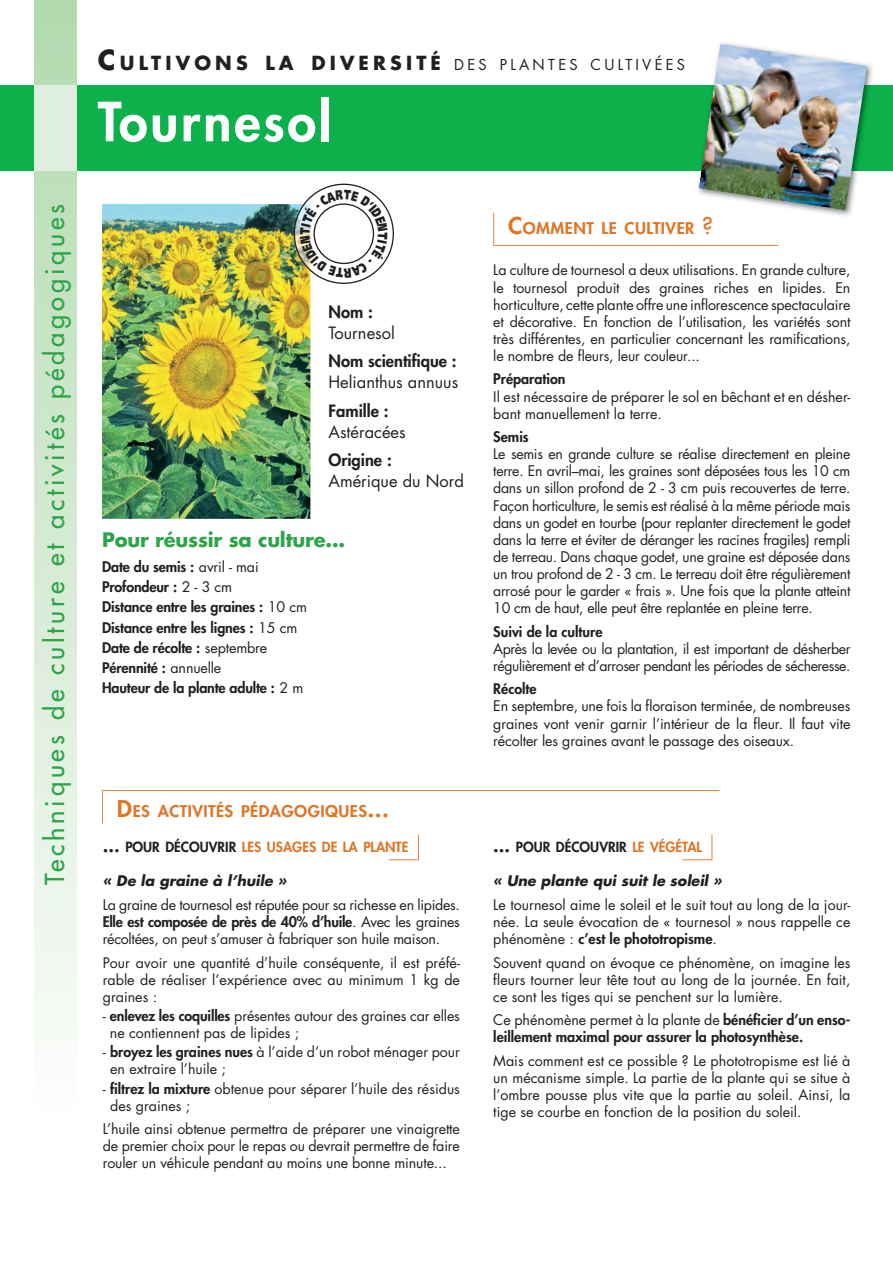
<style>
.page{position:relative;width:893px;height:1263px;background:#fff}
.page>*{position:absolute;margin:0;border:0;box-sizing:border-box;transform-origin:0 0}
.t1{font:800 52.5px "Futura";letter-spacing:.05em;color:#fff}
.t2{font:25.5px "Futura";letter-spacing:.15em;color:#2da44a}
.t3{font:22.5px "Futura";color:#df7527;scale:1.05 1}
.t4{font:700 19.5px "Futura";letter-spacing:-.01em;color:#2da44a}
.t5{font:700 18.9px "Futura";letter-spacing:.22em;color:#231f20}
.t6{font:16.5px "Futura";color:#231f20}
.t7{font:800 16.5px "Futura";color:#231f20}
.t8{font:800 15.75px "Futura";letter-spacing:.03em;color:#df7527;scale:1.05 1}
.t9{font:14.25px/17.1px "Futura";letter-spacing:-.01em;color:#231f20;text-align:justify}
.t10{font:800 14.25px/20.2px "Futura";letter-spacing:-.01em;color:#231f20}
.t11{font:14.25px/17.1px "Futura";letter-spacing:-.03em;color:#231f20}
.t12{font:italic 700 14.25px "Futura";color:#231f20}
.t13{font:800 13.65px "Futura";color:#df7527}
.t14{font:800 13.65px "Futura";color:#231f20}
.s1{font-size:27px}
.s2{font-weight:400;font-size:14.7px}
.s3{font-size:22.5px}
.s4{font-weight:400}
.s5{font-size:19.5px;color:#231f20}
.s6{color:#231f20}
.s7{font-weight:800}
.s8{font-size:19.5px}
.s9{color:#df7527}
</style>
<div class="page">
<div style="left:34px;top:0;width:43px;height:1123px;background:linear-gradient(to bottom,#b1daae,#fcfdfb)"></div>
<div style="left:0;top:85px;width:893px;height:85px;background:#0cb14b"></div>
<div style="left:34px;top:85px;width:43px;height:85px;background:#dfefdf"></div>
<img style="left:102px;top:204px;width:208px;height:315px">
<img style="left:294px;top:204px;width:6px;height:67px">
<svg style="left:102px;top:790px;width:617px;height:33px"></svg>
<svg style="left:389px;top:835px;width:30px;height:25px"></svg>
<img style="left:696px;top:42px;width:186px;height:174px">
<img style="left:696px;top:85px;width:186px;height:85px">
<svg style="left:493px;top:213px;width:285px;height:33px"></svg>
<img style="left:699px;top:44px;width:168px;height:166px">
<svg style="left:683px;top:835px;width:29px;height:25px"></svg>
<svg style="left:300px;top:184px;width:93px;height:100px"></svg>
<h2 class="t2" style="left:42px;top:885px;width:683px;rotate:-90deg">Techniques de culture et activités pédagogiques</h2>
<h3 class="t5" style="left:98px;top:54px;width:589px"><span class="s1">C</span>ULTIVONS LA DIVERSITÉ <span class="s2">DES PLANTES CULTIVÉES</span></h3>
<h1 class="t1" style="left:98px;top:97px;width:235px">Tournesol</h1>
<p class="t8" style="left:508px;top:220px;width:179px"><span class="s3">C</span>OMMENT LE CULTIVER</p>
<h3 class="t3" style="left:702px;top:214px;width:12px">?</h3>
<p class="t7" style="left:328px;top:304px;width:46px">Nom :</p>
<p class="t6" style="left:328px;top:325px;width:68px">Tournesol</p>
<p class="t7" style="left:328px;top:353px;width:130px">Nom scientifique :</p>
<p class="t6" style="left:328px;top:374px;width:131px">Helianthus annuus</p>
<p class="t7" style="left:328px;top:403px;width:62px">Famille :</p>
<p class="t6" style="left:328px;top:424px;width:79px">Astéracées</p>
<p class="t7" style="left:328px;top:452px;width:65px">Origine :</p>
<p class="t6" style="left:328px;top:473px;width:137px">Amérique du Nord</p>
<h3 class="t4" style="left:102px;top:531px;width:245px">Pour réussir sa culture...</h3>
<p class="t10" style="left:102px;top:557px;width:206px">Date du semis : <span class="s4">avril - mai<br></span>Profondeur : <span class="s4">2 - 3 cm<br></span>Distance entre les graines : <span class="s4">10 cm<br></span>Distance entre les lignes : <span class="s4">15 cm<br></span>Date de récolte : <span class="s4">septembre<br></span>Pérennité : <span class="s4">annuelle<br></span>Hauteur de la plante adulte : <span class="s4">2 m</span></p>
<p class="t8" style="left:117px;top:803px;width:261px"><span class="s3">D</span>ES ACTIVITÉS PÉDAGOGIQUES<span class="s3">...</span></p>
<p class="t13" style="left:103px;top:841px;width:307px"><span class="s5">...</span> <span class="s6">POUR DÉCOUVRIR</span> LES USAGES DE LA PLANTE</p>
<p class="t12" style="left:103px;top:875px;width:185px">« De la graine à l’huile »</p>
<p class="t9" style="left:103px;top:897px;width:359px">La graine de tournesol est réputée pour sa richesse en lipides.<br><span class="s7">Elle est composée de près de 40% d’huile</span>. Avec les graines récoltées, on peut s’amuser à fabriquer son huile maison.</p>
<p class="t9" style="left:103px;top:955px;width:359px">Pour avoir une quantité d’huile conséquente, il est préfé&shy;rable de réaliser l’expérience avec au minimum 1 kg de graines :</p>
<p class="t9" style="left:110px;top:1008px;width:352px;text-indent:-7px">- <span class="s7">enlevez les coquilles</span> présentes autour des graines car elles ne contiennent pas de lipides ;</p>
<p class="t9" style="left:110px;top:1045px;width:351px;text-indent:-7px">- <span class="s7">broyez les graines nues</span> à l’aide d’un robot ménager pour en extraire l’huile ;</p>
<p class="t9" style="left:110px;top:1081px;width:351px;text-indent:-7px">- <span class="s7">filtrez la mixture</span> obtenue pour séparer l’huile des résidus des graines ;</p>
<p class="t9" style="left:103px;top:1122px;width:359px">L’huile ainsi obtenue permettra de préparer une vinaigrette de premier choix pour le repas ou devrait permettre de faire rouler un véhicule pendant au moins une bonne minute...</p>
<p class="t9" style="left:493px;top:263px;width:359px">La culture de tournesol a deux utilisations. En grande culture, le tournesol produit des graines riches en lipides. En horticulture, cette plante offre une inflorescence spectaculaire et décorative. En fonction de l’utilisation, les variétés sont très différentes, en particulier concernant les ramifications, le nombre de fleurs, leur couleur...</p>
<p class="t10" style="left:493px;top:370px;width:74px">Préparation</p>
<p class="t9" style="left:493px;top:389px;width:359px">Il est nécessaire de préparer le sol en bêchant et en désher&shy;bant manuellement la terre.</p>
<p class="t10" style="left:493px;top:428px;width:37px">Semis</p>
<p class="t9" style="left:493px;top:447px;width:359px">Le semis en grande culture se réalise directement en pleine terre. En avril–mai, les graines sont déposées tous les 10 cm dans un sillon profond de 2 - 3 cm puis recouvertes de terre.<br>Façon horticulture, le semis est réalisé à la même période mais dans un godet en tourbe (pour replanter directement le godet dans la terre et éviter de déranger les racines fragiles) rempli de terreau. Dans chaque godet, une graine est déposée dans un trou profond de 2 - 3 cm. Le terreau doit être régulièrement arrosé pour le garder « frais ». Une fois que la plante atteint 10 cm de haut, elle peut être replantée en pleine terre.</p>
<p class="t10" style="left:493px;top:622px;width:111px">Suivi de la culture</p>
<p class="t11" style="left:493px;top:641px;width:359px">Après la levée ou la plantation, il est important de désherber régulièrement et d’arroser pendant les périodes de sécheresse.</p>
<p class="t10" style="left:493px;top:680px;width:45px">Récolte</p>
<p class="t9" style="left:493px;top:699px;width:359px">En septembre, une fois la floraison terminée, de nombreuses graines vont venir garnir l’intérieur de la fleur. Il faut vite récolter les graines avant le passage des oiseaux.</p>
<p class="t14" style="left:493px;top:841px;width:210px"><span class="s8">...</span> POUR DÉCOUVRIR <span class="s9">LE VÉGÉTAL</span></p>
<p class="t12" style="left:493px;top:875px;width:230px">« Une plante qui suit le soleil »</p>
<p class="t9" style="left:493px;top:897px;width:359px">Le tournesol aime le soleil et le suit tout au long de la jour&shy;née. La seule évocation de « tournesol » nous rappelle ce phénomène : <span class="s7">c’est le phototropisme</span>.</p>
<p class="t9" style="left:493px;top:955px;width:359px">Souvent quand on évoque ce phénomène, on imagine les fleurs tourner leur tête tout au long de la journée. En fait, ce sont les tiges qui se penchent sur la lumière.</p>
<p class="t10" style="left:493px;top:1012px;width:359px;line-height:17.1px"><span class="s4">Ce phénomène permet à la plante de</span> bénéficier d’un enso&shy;leillement maximal pour assurer la photosynthèse.</p>
<p class="t9" style="left:493px;top:1053px;width:359px">Mais comment est ce possible ? Le phototropisme est lié à un mécanisme simple. La partie de la plante qui se situe à l’ombre pousse plus vite que la partie au soleil. Ainsi, la tige se courbe en fonction de la position du soleil.</p>
</div>
